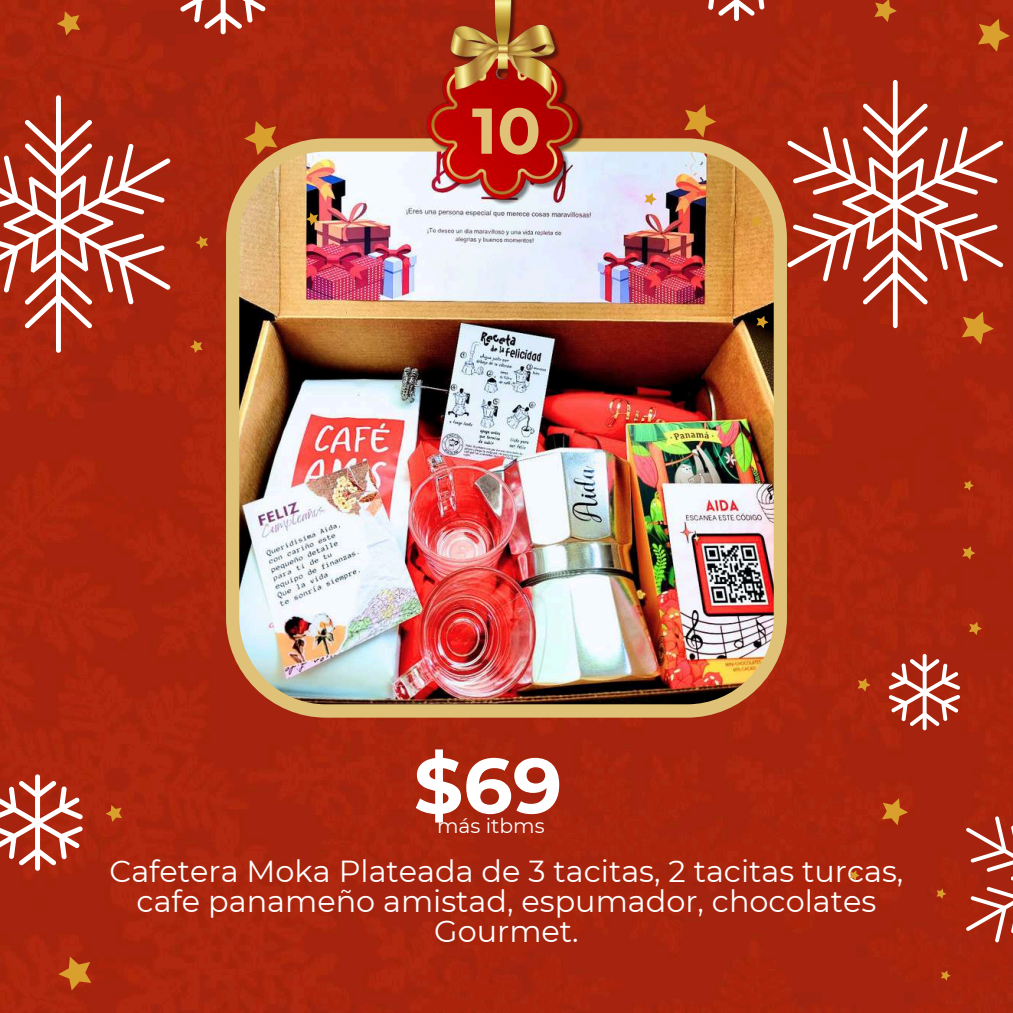
<style>
.page{position:relative;width:1013px;height:1013px;background:#fff}
.page>*{position:absolute;margin:0;border:0;box-sizing:border-box;transform-origin:0 0}
.t1{font:700 77.75px "Montserrat";color:#fff}
.t2{font:700 64.5px "Montserrat";color:#dfc278}
.t3{font:30.38px/30px "Montserrat";color:#fff;text-align:center}
.t4{font:20.25px "Montserrat";color:#fff}
</style>
<div class="page">
<div style="left:0;top:0;width:1012px;height:1012px;background:#a8230f"></div>
<img style="left:226px;top:138px;width:561px;height:579px">
<img style="left:427px;top:0;width:159px;height:209px">
<svg style="left:0;top:774px;width:83px;height:96px"></svg>
<svg style="left:106px;top:805px;width:16px;height:17px"></svg>
<svg style="left:58px;top:956px;width:33px;height:34px"></svg>
<svg style="left:888px;top:654px;width:72px;height:76px"></svg>
<svg style="left:965px;top:816px;width:47px;height:126px;background:#b74c3b"></svg>
<svg style="left:857px;top:678px;width:13px;height:13px"></svg>
<svg style="left:962px;top:546px;width:13px;height:13px"></svg>
<svg style="left:968px;top:621px;width:13px;height:14px"></svg>
<svg style="left:940px;top:970px;width:10px;height:10px"></svg>
<svg style="left:936px;top:888px;width:10px;height:10px"></svg>
<svg style="left:849px;top:870px;width:10px;height:10px"></svg>
<svg style="left:963px;top:480px;width:10px;height:10px"></svg>
<svg style="left:882px;top:798px;width:26px;height:27px"></svg>
<svg style="left:0;top:0;width:68px;height:3px"></svg>
<svg style="left:178px;top:0;width:91px;height:34px"></svg>
<div style="left:56px;top:95px;width:5px;height:258px;background:#fff;border-radius:2px"></div>
<svg style="left:0;top:120px;width:171px;height:208px"></svg>
<svg style="left:57px;top:11px;width:23px;height:24px"></svg>
<svg style="left:190px;top:340px;width:12px;height:13px"></svg>
<svg style="left:195px;top:236px;width:13px;height:13px"></svg>
<svg style="left:306px;top:212px;width:12px;height:13px"></svg>
<svg style="left:244px;top:121px;width:33px;height:34px"></svg>
<svg style="left:692px;top:0;width:88px;height:21px"></svg>
<div style="left:892px;top:80px;width:5px;height:248px;background:#fff;border-radius:2px"></div>
<svg style="left:787px;top:103px;width:216px;height:201px"></svg>
<svg style="left:874px;top:0;width:22px;height:22px"></svg>
<svg style="left:961px;top:311px;width:32px;height:33px"></svg>
<svg style="left:977px;top:19px;width:32px;height:33px"></svg>
<svg style="left:756px;top:316px;width:12px;height:12px"></svg>
<svg style="left:751px;top:215px;width:12px;height:13px"></svg>
<svg style="left:644px;top:193px;width:12px;height:12px"></svg>
<svg style="left:684px;top:104px;width:32px;height:34px"></svg>
<h2 class="t2" style="left:472px;top:91px;width:71px">10</h2>
<h1 class="t1" style="left:413px;top:738px;width:150px">$69</h1>
<p class="t4" style="left:437px;top:813px;width:109px">más itbms</p>
<p class="t3" style="left:110px;top:856px;width:795px">Cafetera Moka Plateada de 3 tacitas, 2 tacitas turcas, cafe panameño amistad, espumador, chocolates<br>Gourmet.</p>
</div>
